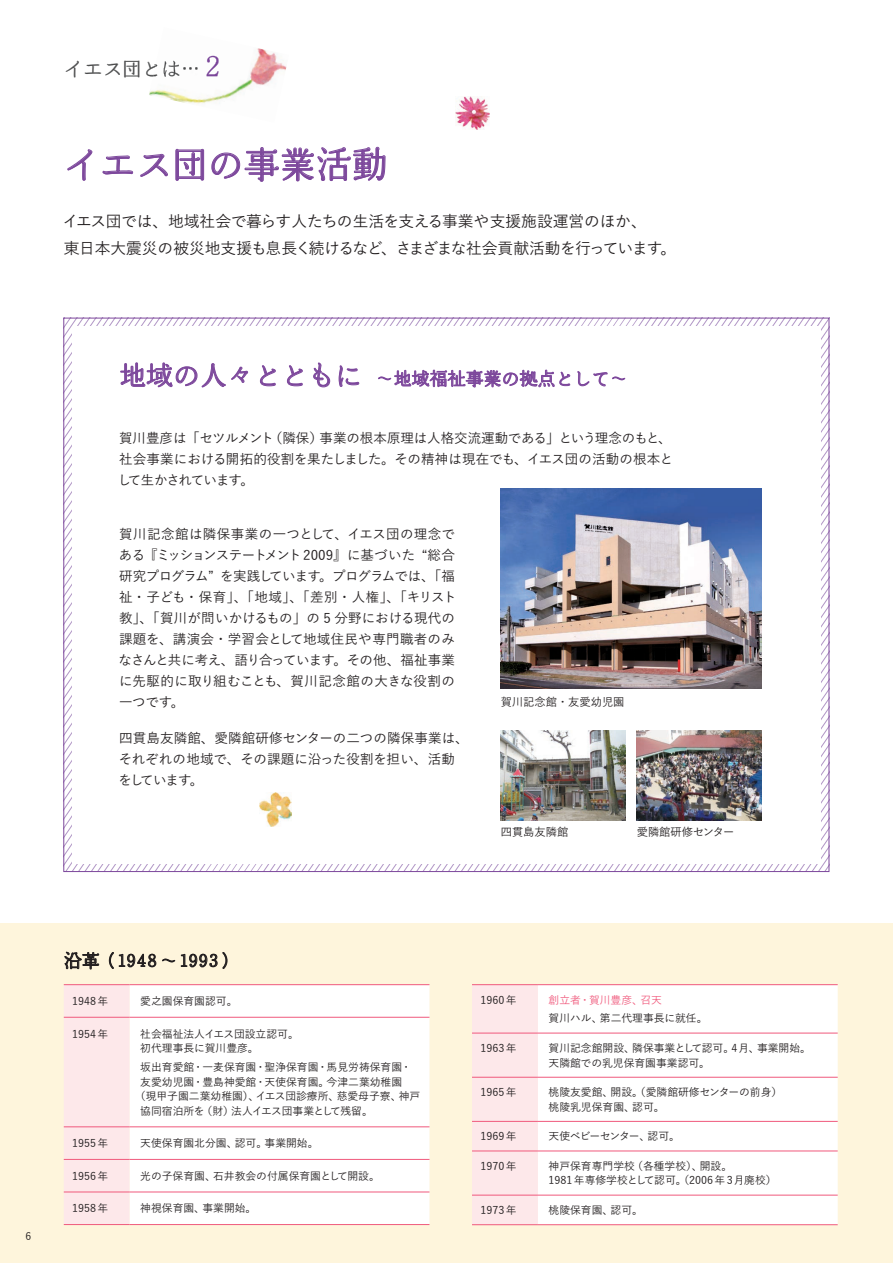
<style>
.page{position:relative;width:893px;height:1263px;background:#fff}
.page>*{position:absolute;margin:0;border:0;box-sizing:border-box;transform-origin:0 0}
.t1{font:36px "Marumin Yoshino";color:#7d489c}
.t2{font:19.5px "Marumin Yoshino";color:#4b4c4d}
.t3{font:18px "Marumin Yoshino";color:#7d489c}
.t4{font:18px "Marumin Yoshino";color:#231f20}
.t5{font:500 15.75px/27px "Yu Go";letter-spacing:-.02em;color:#231f20}
.t6{font:500 13.5px/21px "Yu Go";color:#231f20}
.t7{font:500 11.25px "Yu Go";color:#231f20}
.t8{font:500 10.8px/14.5px "Yu Go";color:#231f20}
.t9{font:500 10.8px "Yu Go";letter-spacing:-.03em;color:#231f20}
.t10{font:500 10.8px "Yu Go";letter-spacing:-.075em;color:#231f20}
.t11{font:500 10.8px "Yu Go";color:#f0597c}
.t12{font:500 10.5px "Yu Go";color:#231f20}
.s1{font-size:30px;color:#7d489c}
.s2{font-size:27px}
</style>
<div class="page">
<svg style="left:752px;top:318px;width:78px;height:554px"></svg>
<div style="left:72px;top:326px;width:749px;height:537px;background:#fff"></div>
<svg style="left:66px;top:61px;width:83px;height:16px"></svg>
<img style="left:501px;top:489px;width:260px;height:199px">
<div style="left:0;top:923px;width:893px;height:340px;background:#fef5dc"></div>
<img style="left:501px;top:730px;width:125px;height:90px">
<img style="left:636px;top:730px;width:125px;height:90px">
<img style="left:259px;top:792px;width:32px;height:34px">
<img style="left:149px;top:48px;width:138px;height:56px">
<img style="left:153px;top:61px;width:45px;height:16px">
<img style="left:164px;top:61px;width:15px;height:16px">
<img style="left:206px;top:56px;width:13px;height:20px">
<div style="left:64px;top:985px;width:66px;height:239px;background:#fde8ea"></div>
<div style="left:130px;top:985px;width:299px;height:239px;background:#fff"></div>
<hr style="left:64px;top:984px;width:66px;height:1px;background:#f0597c">
<hr style="left:130px;top:984px;width:299px;height:1px;background:#f0597c">
<hr style="left:64px;top:1017px;width:66px;height:1px;background:#f0597c">
<hr style="left:130px;top:1017px;width:299px;height:1px;background:#f0597c">
<hr style="left:64px;top:1126px;width:66px;height:1px;background:#f0597c">
<hr style="left:130px;top:1126px;width:299px;height:1px;background:#f0597c">
<hr style="left:64px;top:1159px;width:66px;height:1px;background:#f0597c">
<hr style="left:130px;top:1159px;width:299px;height:1px;background:#f0597c">
<hr style="left:64px;top:1192px;width:66px;height:1px;background:#f0597c">
<hr style="left:130px;top:1192px;width:299px;height:1px;background:#f0597c">
<hr style="left:64px;top:1224px;width:66px;height:1px;background:#f0597c">
<hr style="left:130px;top:1224px;width:299px;height:1px;background:#f0597c">
<div style="left:472px;top:985px;width:66px;height:239px;background:#fde8ea"></div>
<div style="left:538px;top:985px;width:300px;height:239px;background:#fff"></div>
<hr style="left:472px;top:984px;width:66px;height:1px;background:#f0597c">
<hr style="left:538px;top:984px;width:300px;height:1px;background:#f0597c">
<hr style="left:472px;top:1033px;width:66px;height:1px;background:#f0597c">
<hr style="left:538px;top:1033px;width:300px;height:1px;background:#f0597c">
<hr style="left:472px;top:1077px;width:66px;height:1px;background:#f0597c">
<hr style="left:538px;top:1077px;width:300px;height:1px;background:#f0597c">
<hr style="left:472px;top:1121px;width:66px;height:1px;background:#f0597c">
<hr style="left:538px;top:1121px;width:300px;height:1px;background:#f0597c">
<hr style="left:472px;top:1151px;width:66px;height:1px;background:#f0597c">
<hr style="left:538px;top:1151px;width:300px;height:1px;background:#f0597c">
<hr style="left:472px;top:1195px;width:66px;height:1px;background:#f0597c">
<hr style="left:538px;top:1195px;width:300px;height:1px;background:#f0597c">
<hr style="left:472px;top:1224px;width:66px;height:1px;background:#f0597c">
<hr style="left:538px;top:1224px;width:300px;height:1px;background:#f0597c">
<img style="left:455px;top:97px;width:35px;height:32px">
<h2 class="t2" style="left:64px;top:56px;width:159px">イエス団とは… <span class="s1">2</span></h2>
<h1 class="t1" style="left:64px;top:141px;width:326px">イエス団の事業活動</h1>
<p class="t5" style="left:63px;top:206px;width:615px">イエス団では、地域社会で暮らす人たちの生活を支える事業や支援施設運営のほか、<br>東日本大震災の被災地支援も息長く続けるなど、さまざまな社会貢献活動を行っています。</p>
<h3 class="t3" style="left:119px;top:367px;width:510px"><span class="s2">地域の人々とともに</span> 〜地域福祉事業の拠点として〜</h3>
<p class="t6" style="left:118px;top:425px;width:557px;text-align:justify">賀川豊彦は「セツルメント（隣保）事業の根本原理は人格交流運動である」という理念のもと、社会事業における開拓的役割を果たしました。その精神は現在でも、イエス団の活動の根本として生かされています。</p>
<p class="t6" style="left:119px;top:521px;width:340px">賀川記念館は隣保事業の一つとして、イエス団の理念である『ミッションステートメント2009』に基づいた “総合研究プログラム” を実践しています。プログラムでは、「福祉・子ども・保育」、「地域」、「差別・人権」、「キリスト教」、「賀川が問いかけるもの」の 5 分野における現代の課題を、講演会・学習会として地域住民や専門職者のみなさんと共に考え、語り合っています。その他、福祉事業に先駆的に取り組むことも、賀川記念館の大きな役割の一つです。</p>
<p class="t6" style="left:119px;top:725px;width:351px">四貫島友隣館、愛隣館研修センターの二つの隣保事業は、それぞれの地域で、その課題に沿った役割を担い、活動をしています。</p>
<p class="t7" style="left:501px;top:692px;width:125px">賀川記念館・友愛幼児園</p>
<p class="t7" style="left:501px;top:821px;width:69px">四貫島友隣館</p>
<p class="t7" style="left:637px;top:821px;width:99px">愛隣館研修センター</p>
<p class="t12" style="left:26px;top:1227px;width:7px">6</p>
<h3 class="t4" style="left:64px;top:949px;width:174px">沿革（1948〜 1993）</h3>
<p class="t8" style="left:72px;top:992px;width:38px">1948年</p>
<p class="t8" style="left:140px;top:992px;width:99px">愛之園保育園認可。</p>
<p class="t8" style="left:72px;top:1025px;width:38px">1954年</p>
<p class="t8" style="left:140px;top:1025px;width:160px">社会福祉法人イエス団設立認可。初代理事長に賀川豊彦。</p>
<p class="t8" style="left:140px;top:1058px;width:273px">坂出育愛館・一麦保育園・聖浄保育園・馬見労祷保育園・</p>
<p class="t8" style="left:140px;top:1073px;width:263px">友愛幼児園・豊島神愛館・天使保育園。今津二葉幼稚園</p>
<p class="t8" style="left:135px;top:1087px;width:287px">（現甲子園二葉幼稚園）、イエス団診療所、慈愛母子寮、神戸</p>
<p class="t9" style="left:140px;top:1101px;width:234px">協同宿泊所を（財）法人イエス団事業として残留。</p>
<p class="t8" style="left:72px;top:1134px;width:38px">1955年</p>
<p class="t8" style="left:140px;top:1134px;width:180px">天使保育園北分園、認可。事業開始。</p>
<p class="t8" style="left:72px;top:1167px;width:38px">1956年</p>
<p class="t8" style="left:140px;top:1167px;width:241px">光の子保育園、石井教会の付属保育園として開設。</p>
<p class="t8" style="left:72px;top:1200px;width:38px">1958年</p>
<p class="t8" style="left:140px;top:1200px;width:118px">神視保育園、事業開始。</p>
<p class="t8" style="left:480px;top:991px;width:38px">1960年</p>
<p class="t11" style="left:549px;top:990px;width:115px">創立者・賀川豊彦、召天</p>
<p class="t8" style="left:549px;top:1010px;width:160px">賀川ハル、第二代理事長に就任。</p>
<p class="t8" style="left:480px;top:1039px;width:38px">1963年</p>
<p class="t8" style="left:549px;top:1039px;width:264px">賀川記念館開設、隣保事業として認可。4月、事業開始。天隣館での乳児保育園事業認可。</p>
<p class="t8" style="left:480px;top:1083px;width:38px">1965年</p>
<p class="t8" style="left:549px;top:1083px;width:235px">桃陵友愛館、開設。（愛隣館研修センターの前身）桃陵乳児保育園、認可。</p>
<p class="t8" style="left:480px;top:1128px;width:38px">1969年</p>
<p class="t10" style="left:549px;top:1126px;width:133px">天使ベビーセンター、認可。</p>
<p class="t8" style="left:480px;top:1157px;width:38px">1970年</p>
<p class="t8" style="left:549px;top:1157px;width:230px">神戸保育専門学校（各種学校）、開設。<br>1981年専修学校として認可。（2006年3月廃校）</p>
<p class="t8" style="left:480px;top:1201px;width:38px">1973年</p>
<p class="t8" style="left:549px;top:1201px;width:96px">桃陵保育園、認可。</p>
</div>
